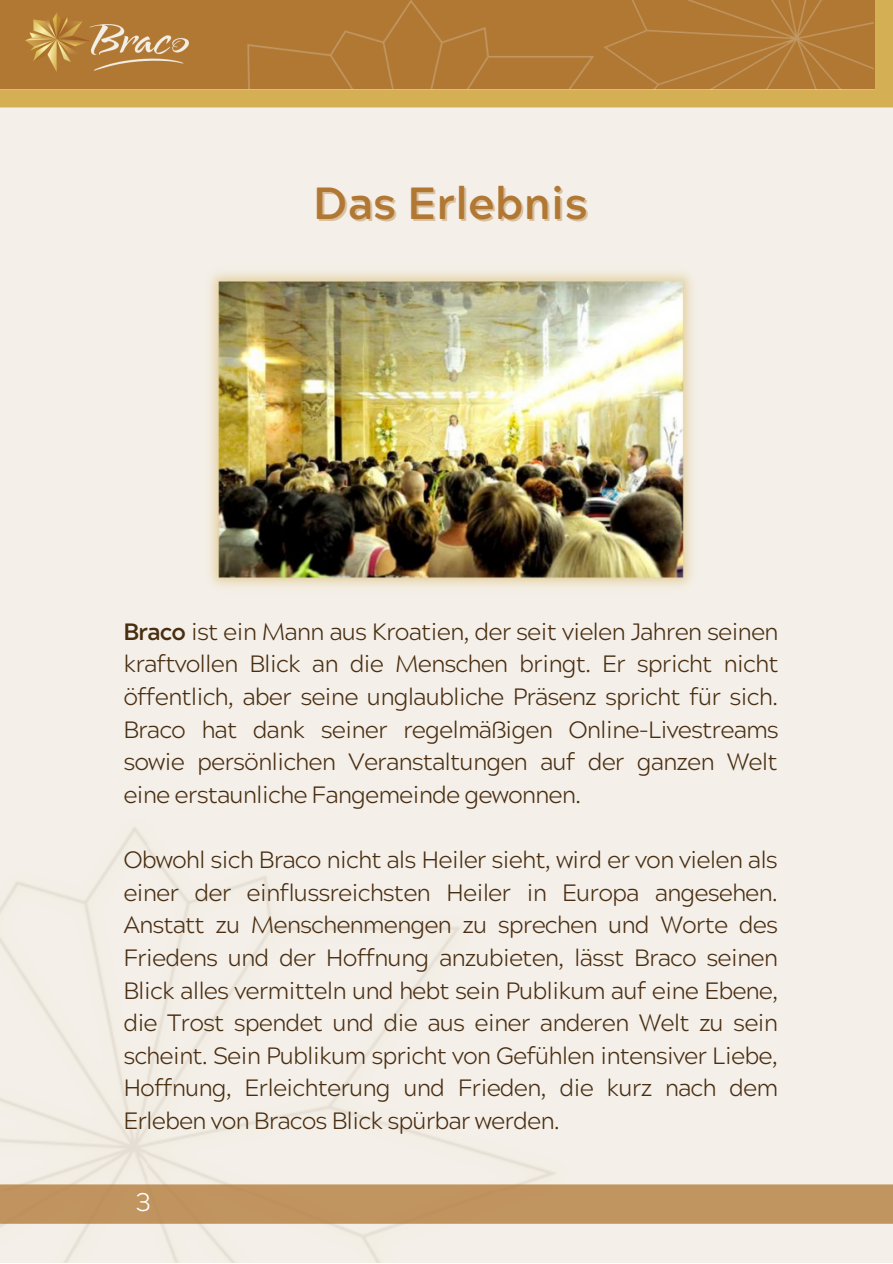
<style>
.page{position:relative;width:893px;height:1264px;background:#fff}
.page>*{position:absolute;margin:0;border:0;box-sizing:border-box;transform-origin:0 0}
.t1{font:700 45px "Acherus Grotesque";color:#b17834}
.t2{font:300 25.5px "Acherus Grotesque";color:#fff}
.t3{font:300 23.55px/32.5px "Acherus Grotesque";letter-spacing:-.04em;color:#492e11;text-align:justify}
.s1{font-weight:700}
</style>
<div class="page">
<div style="left:0;top:0;width:892px;height:1262px;background:#f4f0e9"></div>
<div style="left:0;top:0;width:892px;height:107px;background:#d5af53"></div>
<div style="left:0;top:0;width:874px;height:89px;background:#b17834"></div>
<img style="left:247px;top:0;width:347px;height:89px">
<img style="left:604px;top:0;width:269px;height:89px">
<img style="left:25px;top:13px;width:163px;height:59px">
<div style="left:0;top:1184px;width:892px;height:39px;background:#c19560"></div>
<img style="left:209px;top:272px;width:484px;height:315px">
<h1 class="t1" style="left:313px;top:185px;width:276px">Das Erlebnis</h1>
<p class="t3" style="left:123px;top:618px;width:657px"><span class="s1">Braco</span> ist ein Mann aus Kroatien, der seit vielen Jahren seinen kraftvollen Blick an die Menschen bringt. Er spricht nicht öffentlich, aber seine unglaubliche Präsenz spricht für sich.<br>Braco hat dank seiner regelmäßigen Online-Livestreams sowie persönlichen Veranstaltungen auf der ganzen Welt eine erstaunliche Fangemeinde gewonnen.</p>
<p class="t3" style="left:123px;top:846px;width:656px">Obwohl sich Braco nicht als Heiler sieht, wird er von vielen als einer der einflussreichsten Heiler in Europa angesehen.<br>Anstatt zu Menschenmengen zu sprechen und Worte des Friedens und der Hoffnung anzubieten, lässt Braco seinen Blick alles vermitteln und hebt sein Publikum auf eine Ebene, die Trost spendet und die aus einer anderen Welt zu sein scheint. Sein Publikum spricht von Gefühlen intensiver Liebe, Hoffnung, Erleichterung und Frieden, die kurz nach dem Erleben von Bracos Blick spürbar werden.</p>
<p class="t2" style="left:136px;top:1191px;width:16px">3</p>
</div>
